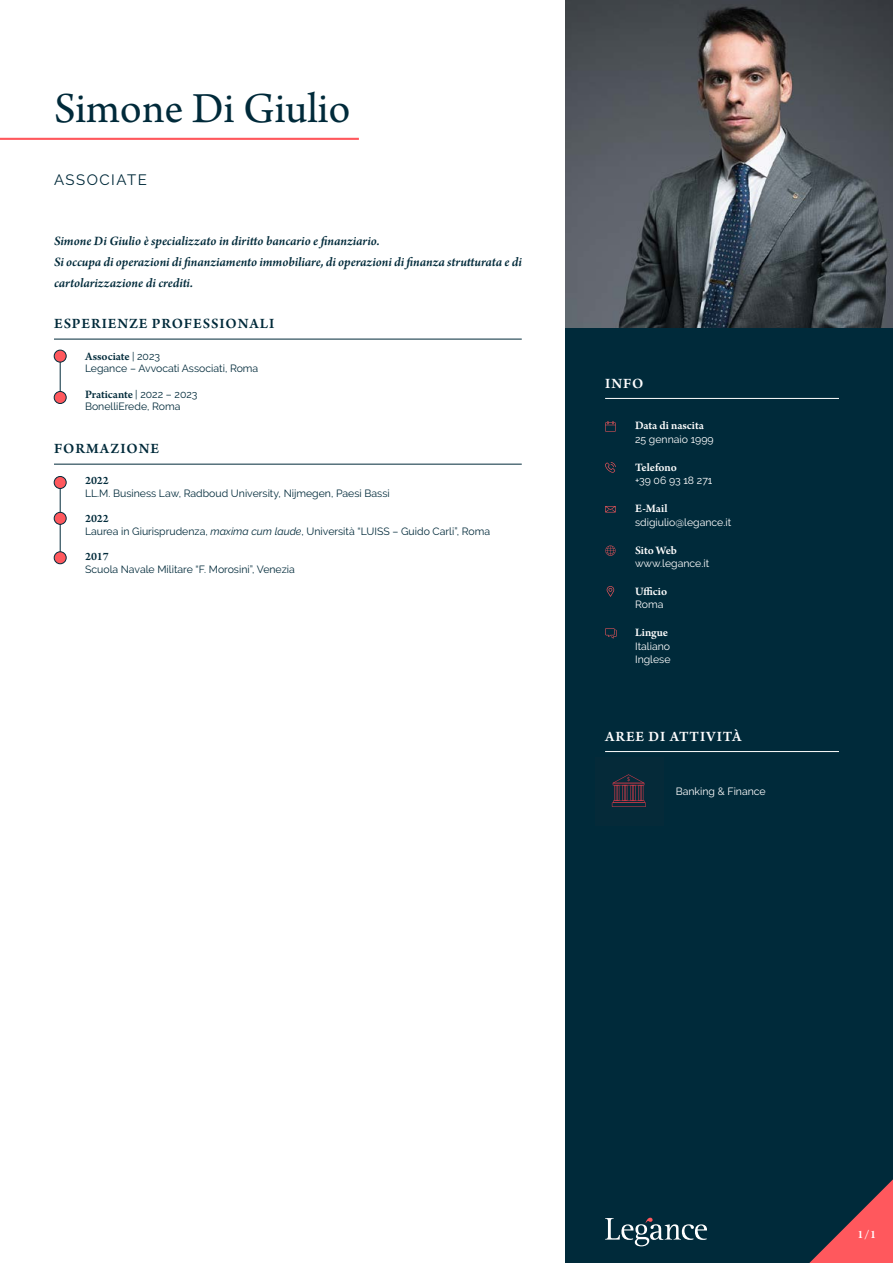
<style>
.page{position:relative;width:893px;height:1263px;background:#fff}
.page>*{position:absolute;margin:0;border:0;box-sizing:border-box;transform-origin:0 0}
.t1{font:45px "Arno Pro";color:#002a3a}
.t2{font:600 15px "Arno Pro";letter-spacing:.06em;color:#002a3a}
.t3{font:600 15px "Arno Pro";letter-spacing:.06em;color:#fff}
.t4{font:15px "Raleway";letter-spacing:.1em;color:#002a3a}
.t5{font:italic 600 13.5px/21px "Arno Pro";letter-spacing:-.005em;color:#002a3a}
.t6{font:600 12px "Arno Pro";color:#fff}
.t7{font:600 12px "Arno Pro";color:#002a3a}
.t8{font:10.5px "Raleway";color:#002a3a}
.t9{font:10.5px/13.5px "Raleway";color:#fff}
.s1{font-family:"Raleway";font-weight:400;font-size:10.5px}
.s2{font-style:italic}
</style>
<div class="page">
<hr style="left:60px;top:481px;width:1px;height:77px;background:#002a3a">
<hr style="left:60px;top:357px;width:1px;height:43px;background:#002a3a">
<hr style="left:54px;top:339px;width:468px;height:1px;background:#002a3a">
<div style="left:54px;top:350px;width:12px;height:12px;background:#ff585d;border-radius:50%"></div>
<div style="left:54px;top:350px;width:12px;height:12px;border:1px solid #002a3a;border-radius:50%"></div>
<div style="left:54px;top:391px;width:12px;height:12px;background:#ff585d;border-radius:50%"></div>
<div style="left:54px;top:391px;width:12px;height:13px;border:1px solid #002a3a;border-radius:50%"></div>
<div style="left:566px;top:0;width:327px;height:1263px;background:#002a3a"></div>
<svg style="left:605px;top:1218px;width:102px;height:28px"></svg>
<svg style="left:809px;top:1179px;width:84px;height:84px"></svg>
<hr style="left:0;top:138px;width:359px;height:2px;background:#ff585d">
<hr style="left:54px;top:464px;width:468px;height:1px;background:#002a3a">
<div style="left:54px;top:476px;width:12px;height:12px;background:#ff585d;border-radius:50%"></div>
<div style="left:54px;top:476px;width:12px;height:13px;border:1px solid #002a3a;border-radius:50%"></div>
<div style="left:54px;top:512px;width:12px;height:12px;background:#ff585d;border-radius:50%"></div>
<div style="left:54px;top:512px;width:12px;height:12px;border:1px solid #002a3a;border-radius:50%"></div>
<div style="left:54px;top:552px;width:12px;height:12px;background:#ff585d;border-radius:50%"></div>
<div style="left:54px;top:552px;width:12px;height:12px;border:1px solid #002a3a;border-radius:50%"></div>
<hr style="left:605px;top:398px;width:234px;height:1px;background:#fff">
<hr style="left:605px;top:751px;width:234px;height:1px;background:#fff">
<svg style="left:607px;top:586px;width:7px;height:11px"></svg>
<svg style="left:605px;top:506px;width:11px;height:6px"></svg>
<svg style="left:605px;top:462px;width:11px;height:11px"></svg>
<svg style="left:605px;top:545px;width:11px;height:11px"></svg>
<svg style="left:605px;top:421px;width:11px;height:11px"></svg>
<svg style="left:605px;top:628px;width:12px;height:10px"></svg>
<div style="left:595px;top:757px;width:69px;height:69px;background:#052a39"></div>
<svg style="left:613px;top:774px;width:32px;height:29px"></svg>
<img style="left:566px;top:0;width:327px;height:327px">
<h1 class="t1" style="left:54px;top:83px;width:298px">Simone Di Giulio</h1>
<h2 class="t4" style="left:54px;top:171px;width:94px">ASSOCIATE</h2>
<p class="t5" style="left:54px;top:231px;width:469px">Simone Di Giulio è specializzato in diritto bancario e finanziario.<br>Si occupa di operazioni di finanziamento immobiliare, di operazioni di finanza strutturata e di cartolarizzazione di crediti.</p>
<h2 class="t2" style="left:54px;top:315px;width:222px">ESPERIENZE PROFESSIONALI</h2>
<p class="t7" style="left:85px;top:349px;width:77px">Associate <span class="s1">| 2023</span></p>
<p class="t8" style="left:85px;top:363px;width:175px">Legance – Avvocati Associati, Roma</p>
<p class="t7" style="left:85px;top:387px;width:114px">Praticante <span class="s1">| 2022 – 2023</span></p>
<p class="t8" style="left:85px;top:401px;width:97px">BonelliErede, Roma</p>
<h2 class="t2" style="left:54px;top:440px;width:106px">FORMAZIONE</h2>
<p class="t7" style="left:85px;top:474px;width:25px">2022</p>
<p class="t8" style="left:85px;top:487px;width:306px">LL.M. Business Law, Radboud University, Nijmegen, Paesi Bassi</p>
<p class="t7" style="left:85px;top:512px;width:25px">2022</p>
<p class="t8" style="left:85px;top:525px;width:407px">Laurea in Giurisprudenza, <span class="s2">maxima cum laude</span>, Università “LUISS – Guido Carli”, Roma</p>
<p class="t7" style="left:85px;top:550px;width:25px">2017</p>
<p class="t8" style="left:85px;top:563px;width:211px">Scuola Navale Militare “F. Morosini”, Venezia</p>
<h2 class="t3" style="left:605px;top:374px;width:40px">INFO</h2>
<p class="t6" style="left:635px;top:419px;width:70px">Data di nascita</p>
<p class="t9" style="left:635px;top:432px;width:80px">25 gennaio 1999</p>
<p class="t6" style="left:635px;top:460px;width:43px">Telefono</p>
<p class="t9" style="left:635px;top:474px;width:79px">+39 06 93 18 271</p>
<p class="t6" style="left:635px;top:502px;width:34px">E-Mail</p>
<p class="t9" style="left:635px;top:515px;width:98px">sdigiulio@legance.it</p>
<p class="t6" style="left:635px;top:543px;width:43px">Sito Web</p>
<p class="t9" style="left:635px;top:557px;width:76px">www.legance.it</p>
<p class="t6" style="left:635px;top:584px;width:34px">Ufficio</p>
<p class="t9" style="left:635px;top:598px;width:30px">Roma</p>
<p class="t6" style="left:635px;top:626px;width:35px">Lingue</p>
<p class="t9" style="left:635px;top:639px;width:37px">Italiano<br>Inglese</p>
<h2 class="t3" style="left:605px;top:727px;width:138px">AREE DI ATTIVITÀ</h2>
<p class="t9" style="left:676px;top:784px;width:91px">Banking &amp; Finance</p>
<p class="t6" style="left:857px;top:1228px;width:20px">1/1</p>
</div>
